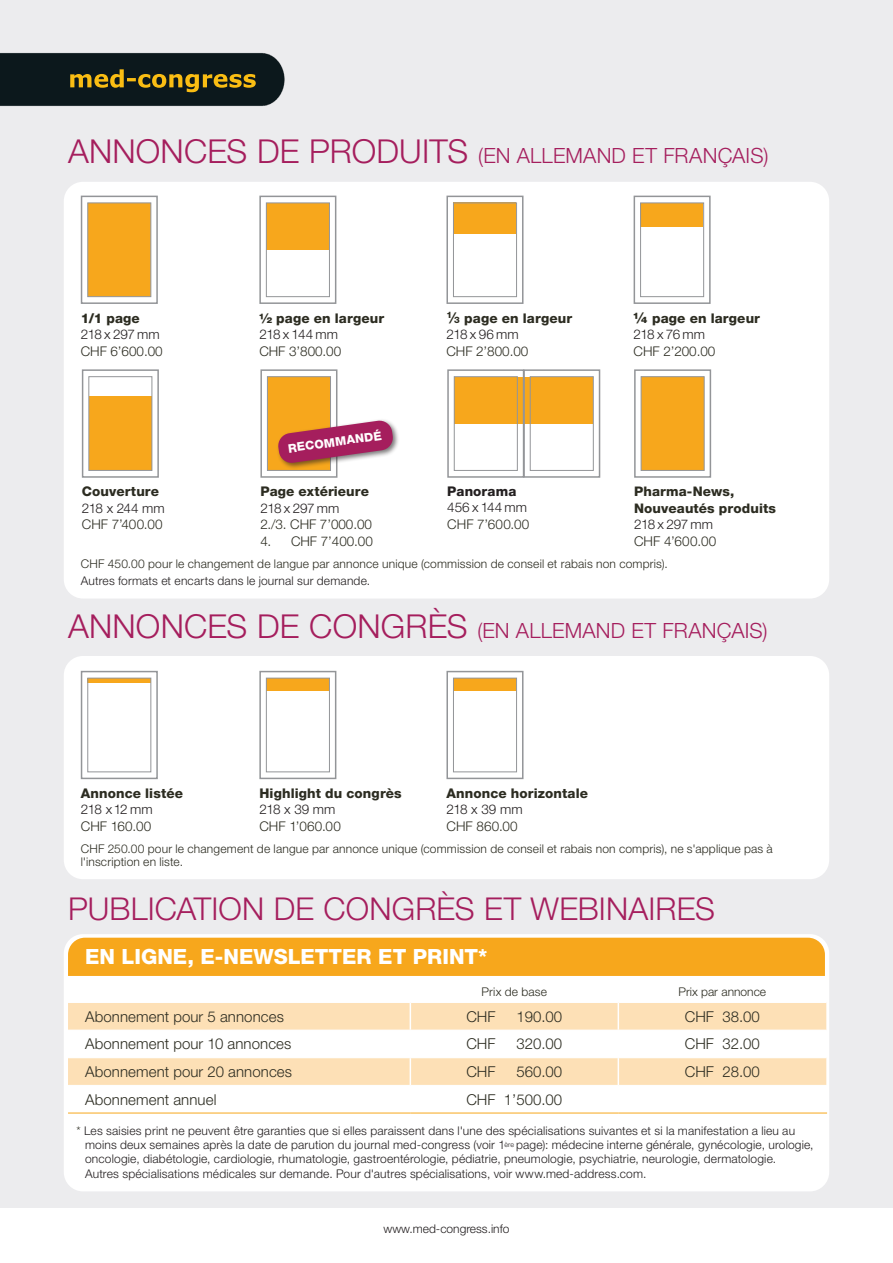
<style>
.page{position:relative;width:893px;height:1263px;background:#fff}
.page>*{position:absolute;margin:0;border:0;box-sizing:border-box;transform-origin:0 0}
.t1{font:300 31.5px "Helvetica Neue LT Std";letter-spacing:.005em;color:#a51e5d}
.t2{font:300 21px "Helvetica Neue LT Std";letter-spacing:.01em;color:#a51e5d}
.t3{font:800 21px "Helvetica Neue LT Std";color:#fff}
.t4{font:300 15px "Helvetica Neue LT Std";letter-spacing:.005em;color:#2c2c21}
.t5{font:300 13.5px "Helvetica Neue LT Std";color:#2c2c21}
.t6{font:800 13.35px/16.5px "Helvetica Neue LT Std";letter-spacing:.01em;color:#2c2c21}
.t7{font:300 13.35px "Helvetica Neue LT Std";letter-spacing:-.005em;color:#2c2c21}
.t8{font:300 13.35px "Helvetica Neue LT Std";letter-spacing:-.03em;color:#231f20}
.t9{font:800 13.35px "Helvetica Neue LT Std";letter-spacing:.01em;color:#231f20}
.t10{font:800 13.2px/16.5px "Helvetica Neue LT Std";letter-spacing:.01em;color:#2c2c21}
.t11{font:300 12px/14.4px "Helvetica Neue LT Std";letter-spacing:.015em;color:#231f20}
.t12{font:300 12px/13.5px "Helvetica Neue LT Std";letter-spacing:.015em;color:#2c2c21}
.t13{font:800 12px "Helvetica Neue LT Std";color:#fff}
.s1{font-size:33px}
.s2{font-size:14.7px}
.s3{font-size:8.85px}
.s4{font-weight:300;color:#231f20}
.s5{color:#2c2c21}
</style>
<div class="page">
<div style="left:0;top:0;width:893px;height:1208px;background:#ececee"></div>
<div style="left:66px;top:184px;width:761px;height:412px;background:#fff;border-radius:17px"></div>
<div style="left:64px;top:182px;width:765px;height:416px;border:4px solid #fff;border-radius:17px"></div>
<div style="left:81px;top:196px;width:77px;height:108px;border:2px solid #939598"></div>
<div style="left:87px;top:202px;width:64px;height:95px;background:#f7a71c;border:1px solid #939598"></div>
<div style="left:266px;top:203px;width:63px;height:47px;background:#f7a71c"></div>
<div style="left:266px;top:202px;width:64px;height:95px;border:1px solid #939598"></div>
<div style="left:259px;top:196px;width:77px;height:108px;border:2px solid #939598"></div>
<div style="left:453px;top:203px;width:63px;height:31px;background:#f7a71c"></div>
<div style="left:453px;top:202px;width:64px;height:95px;border:1px solid #939598"></div>
<div style="left:446px;top:196px;width:77px;height:108px;border:2px solid #939598"></div>
<div style="left:641px;top:203px;width:62px;height:23px;background:#f7a71c"></div>
<div style="left:640px;top:202px;width:64px;height:95px;border:1px solid #939598"></div>
<div style="left:634px;top:196px;width:77px;height:108px;border:2px solid #939598"></div>
<div style="left:89px;top:396px;width:63px;height:74px;background:#f7a71c"></div>
<div style="left:88px;top:376px;width:64px;height:95px;border:1px solid #939598"></div>
<div style="left:82px;top:369px;width:77px;height:109px;border:2px solid #939598"></div>
<div style="left:260px;top:369px;width:77px;height:109px;border:2px solid #939598"></div>
<div style="left:267px;top:376px;width:64px;height:95px;background:#f7a71c;border:1px solid #939598"></div>
<div style="left:454px;top:377px;width:139px;height:46px;background:#f7a71c"></div>
<div style="left:454px;top:376px;width:64px;height:95px;border:1px solid #939598"></div>
<div style="left:447px;top:369px;width:77px;height:109px;border:2px solid #939598"></div>
<div style="left:530px;top:376px;width:64px;height:95px;border:1px solid #939598"></div>
<div style="left:523px;top:369px;width:77px;height:109px;border:2px solid #939598"></div>
<div style="left:634px;top:369px;width:77px;height:109px;border:2px solid #939598"></div>
<div style="left:641px;top:376px;width:64px;height:95px;background:#f7a71c;border:1px solid #939598"></div>
<div style="left:66px;top:658px;width:761px;height:219px;background:#fff;border-radius:17px"></div>
<div style="left:64px;top:656px;width:765px;height:223px;border:4px solid #fff;border-radius:17px"></div>
<div style="left:88px;top:678px;width:63px;height:5px;background:#f7a71c"></div>
<div style="left:81px;top:671px;width:77px;height:108px;border:2px solid #939598"></div>
<div style="left:87px;top:678px;width:64px;height:94px;border:1px solid #939598"></div>
<div style="left:266px;top:678px;width:63px;height:13px;background:#f7a71c"></div>
<div style="left:266px;top:678px;width:64px;height:94px;border:1px solid #939598"></div>
<div style="left:259px;top:671px;width:77px;height:108px;border:2px solid #939598"></div>
<div style="left:453px;top:678px;width:63px;height:13px;background:#f7a71c"></div>
<div style="left:453px;top:678px;width:64px;height:94px;border:1px solid #939598"></div>
<div style="left:446px;top:671px;width:77px;height:108px;border:2px solid #939598"></div>
<div style="left:66px;top:936px;width:761px;height:253px;background:#fff;border-radius:17px"></div>
<div style="left:64px;top:934px;width:765px;height:257px;border:4px solid #fff;border-radius:17px"></div>
<div style="left:68px;top:1003px;width:758px;height:27px;background:#fde0b6"></div>
<svg style="left:68px;top:1031px;width:758px;height:82px"></svg>
<hr style="left:68px;top:1002px;width:342px;height:1px;background:#fff">
<hr style="left:68px;top:1030px;width:342px;height:1px;background:#fff">
<hr style="left:68px;top:1057px;width:342px;height:1px;background:#fff">
<hr style="left:68px;top:1085px;width:342px;height:1px;background:#fff">
<svg style="left:826px;top:1086px;width:1px;height:27px"></svg>
<hr style="left:410px;top:1057px;width:208px;height:1px;background:#fff">
<hr style="left:410px;top:1085px;width:208px;height:1px;background:#fff">
<svg style="left:410px;top:1003px;width:1px;height:110px"></svg>
<hr style="left:618px;top:1002px;width:208px;height:1px;background:#fff">
<hr style="left:618px;top:1030px;width:208px;height:1px;background:#fff">
<hr style="left:618px;top:1057px;width:208px;height:1px;background:#fff">
<hr style="left:618px;top:1085px;width:209px;height:1px;background:#fff">
<svg style="left:618px;top:1003px;width:1px;height:110px"></svg>
<hr style="left:68px;top:1113px;width:342px;height:1px;background:#f7a71c">
<hr style="left:410px;top:1113px;width:208px;height:1px;background:#f7a71c">
<hr style="left:618px;top:1113px;width:209px;height:1px;background:#f7a71c">
<div style="left:68px;top:938px;width:757px;height:38px;background:#f7a71c"></div>
<img style="left:0;top:53px;width:285px;height:53px">
<svg style="left:70px;top:69px;width:186px;height:23px;background:#5a4e18"></svg>
<div style="left:276px;top:418px;width:124px;height:52px;background:#231f20;opacity:.6"></div>
<svg style="left:277px;top:420px;width:117px;height:44px"></svg>
<h2 class="t2" style="left:68px;top:143px;width:702px"><span class="s1">ANNONCES DE PRODUITS</span> (EN ALLEMAND ET FRANÇAIS)</h2>
<p class="t6" style="left:81px;top:309px;width:61px">1/1 page</p>
<p class="t8" style="left:81px;top:326px;width:81px">218 x 297 mm</p>
<p class="t7" style="left:81px;top:343px;width:83px">CHF 6’600.00</p>
<p class="t6" style="left:259px;top:309px;width:126px">½ page en largeur</p>
<p class="t8" style="left:259px;top:326px;width:80px">218 x 144 mm</p>
<p class="t7" style="left:259px;top:343px;width:83px">CHF 3’800.00</p>
<p class="t13" style="left:287px;top:441px;width:96px;rotate:-8deg">RECOMMANDÉ</p>
<p class="t6" style="left:446px;top:309px;width:127px"><sup>1</sup><span class="s2">⁄</span><span class="s3">3</span> page en largeur<br><span class="s4">218 x 96 mm</span></p>
<p class="t7" style="left:446px;top:343px;width:83px">CHF 2’800.00</p>
<p class="t6" style="left:634px;top:309px;width:128px"><span class="s2">¼</span> page en largeur<br><span class="s4">218 x 76 mm</span></p>
<p class="t7" style="left:634px;top:343px;width:83px">CHF 2’200.00</p>
<p class="t9" style="left:447px;top:483px;width:71px">Panorama</p>
<p class="t8" style="left:447px;top:499px;width:81px">456 x 144 mm</p>
<p class="t7" style="left:447px;top:516px;width:84px">CHF 7’600.00</p>
<p class="t6" style="left:82px;top:483px;width:79px">Couverture</p>
<p class="t8" style="left:82px;top:500px;width:85px">218 x 244 mm</p>
<p class="t7" style="left:82px;top:516px;width:82px">CHF 7’400.00</p>
<p class="t6" style="left:260px;top:483px;width:110px">Page extérieure</p>
<p class="t8" style="left:260px;top:500px;width:81px">218 x 297 mm</p>
<p class="t7" style="left:260px;top:516px;width:113px">2./3. CHF 7’000.00</p>
<p class="t7" style="left:260px;top:533px;width:114px">4. CHF 7’400.00</p>
<p class="t10" style="left:634px;top:483px;width:143px">Pharma-News,<br>Nouveautés produits</p>
<p class="t8" style="left:634px;top:516px;width:81px">218 x 297 mm</p>
<p class="t5" style="left:634px;top:533px;width:84px">CHF 4’600.00</p>
<p class="t12" style="left:81px;top:557px;width:588px">CHF 450.00 pour le changement de langue par annonce unique (commission de conseil et rabais non compris).</p>
<p class="t11" style="left:81px;top:573px;width:291px">Autres formats et encarts dans le journal sur demande.</p>
<h2 class="t2" style="left:68px;top:618px;width:701px"><span class="s1">ANNONCES DE CONGRÈS</span> (EN ALLEMAND ET FRANÇAIS)</h2>
<p class="t6" style="left:81px;top:785px;width:104px">Annonce listée</p>
<p class="t8" style="left:81px;top:801px;width:73px">218 x12 mm</p>
<p class="t7" style="left:81px;top:818px;width:72px">CHF 160.00</p>
<p class="t6" style="left:259px;top:785px;width:144px">Highlight du congrès</p>
<p class="t8" style="left:259px;top:801px;width:78px">218 x 39 mm</p>
<p class="t7" style="left:259px;top:818px;width:83px">CHF 1’060.00</p>
<p class="t6" style="left:446px;top:785px;width:143px">Annonce horizontale</p>
<p class="t8" style="left:446px;top:801px;width:78px">218 x 39 mm</p>
<p class="t7" style="left:446px;top:818px;width:73px">CHF 860.00</p>
<p class="t12" style="left:81px;top:841px;width:693px">CHF 250.00 pour le changement de langue par annonce unique (commission de conseil et rabais non compris), ne s'applique pas à l'inscription en liste.</p>
<h1 class="t1" style="left:68px;top:890px;width:648px">PUBLICATION DE CONGRÈS ET WEBINAIRES</h1>
<h2 class="t3" style="left:85px;top:944px;width:404px">EN LIGNE, E-NEWSLETTER ET PRINT*</h2>
<p class="t12" style="left:482px;top:985px;width:67px">Prix de base</p>
<p class="t12" style="left:678px;top:985px;width:89px">Prix par annonce</p>
<p class="t4" style="left:85px;top:1007px;width:200px">Abonnement pour 5 annonces</p>
<p class="t4" style="left:466px;top:1007px;width:31px">CHF</p>
<p class="t4" style="left:516px;top:1007px;width:47px">190.00</p>
<p class="t4" style="left:685px;top:1007px;width:77px">CHF 38.00</p>
<p class="t4" style="left:85px;top:1035px;width:208px">Abonnement pour 10 annonces</p>
<p class="t4" style="left:466px;top:1035px;width:31px">CHF</p>
<p class="t4" style="left:516px;top:1035px;width:47px">320.00</p>
<p class="t4" style="left:685px;top:1035px;width:77px">CHF 32.00</p>
<p class="t4" style="left:85px;top:1062px;width:209px">Abonnement pour 20 annonces</p>
<p class="t4" style="left:466px;top:1062px;width:31px">CHF</p>
<p class="t4" style="left:516px;top:1062px;width:47px">560.00</p>
<p class="t4" style="left:685px;top:1062px;width:77px">CHF 28.00</p>
<p class="t4" style="left:85px;top:1090px;width:133px">Abonnement annuel</p>
<p class="t4" style="left:466px;top:1090px;width:97px">CHF 1’500.00</p>
<p class="t11" style="left:85px;top:1123px;width:730px;text-indent:-9px"><span class="s5">*</span> Les saisies print ne peuvent être garanties que si elles paraissent dans l'une des spécialisations suivantes et si la manifestation a lieu au moins deux semaines après la date de parution du journal med-congress (voir 1<sup>ère</sup> page): médecine interne générale, gynécologie, urologie, oncologie, diabétologie, cardiologie, rhumatologie, gastroentérologie, pédiatrie, pneumologie, psychiatrie, neurologie, dermatologie.<br>Autres spécialisations médicales sur demande. Pour d'autres spécialisations, voir www.med-address.com.</p>
<p class="t11" style="left:383px;top:1221px;width:128px">www.med-congress.info</p>
</div>
